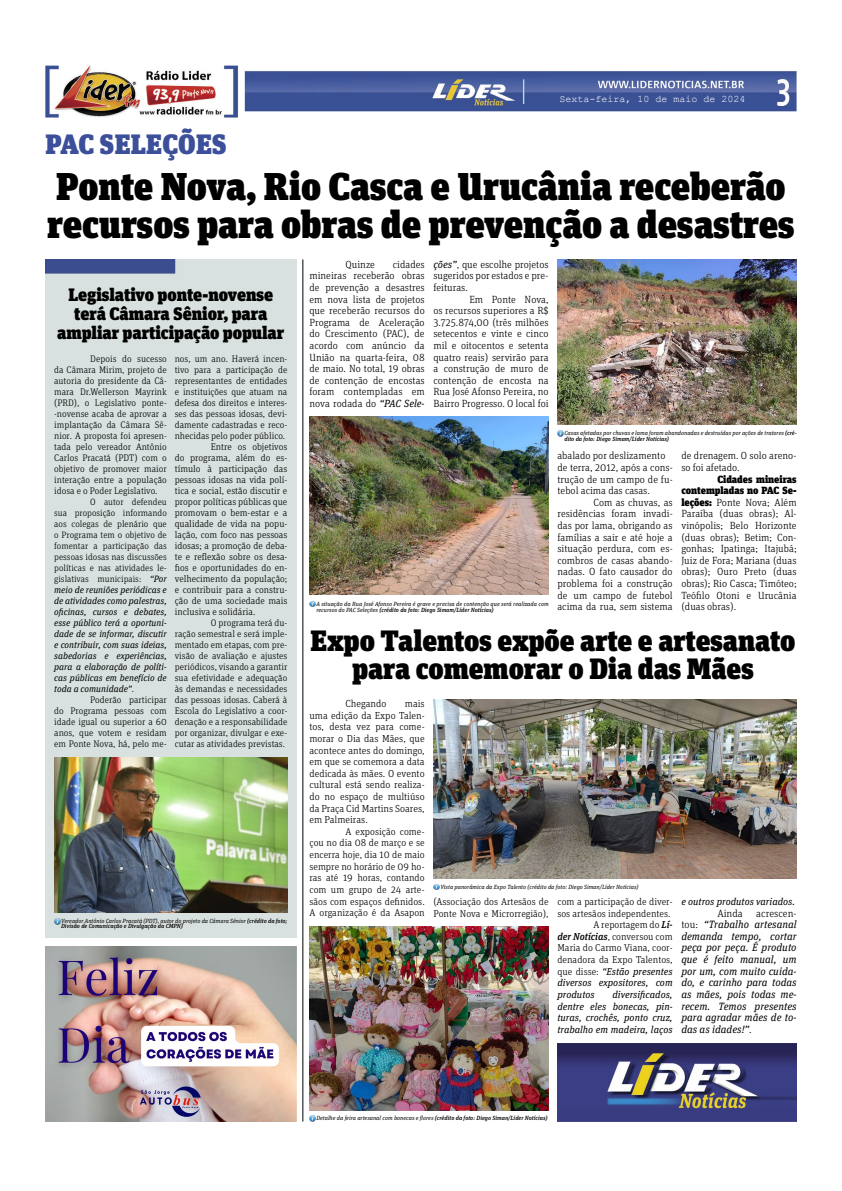
<style>
.page{position:relative;width:842px;height:1191px;background:#fff}
.page>*{position:absolute;margin:0;border:0;box-sizing:border-box;transform-origin:0 0}
.t1{font:900 38.7px/38px "Unit Slab Pro";color:#000}
.t2{font:900 29.4px/28px "Unit Slab Pro";color:#000;text-align:center}
.t3{font:900 28px "Unit Slab Pro";letter-spacing:.01em;color:#3b4f9a}
.t4{font:900 18px/19px "Unit Slab Pro";color:#000;text-align:center}
.t5{font:italic 10.6px/11.6px "Unit Slab Pro";color:#000;text-align:justify}
.t6{font:300 10.6px "Unit Slab Pro";color:#000}
.t7{font:300 10.4px/11.6px "Unit Slab Pro";color:#000;text-align:justify}
.t8{font:300 10.2px/11.6px "Unit Slab Pro";color:#000;text-align:justify}
.t9{font:300 10px/11.6px "Unit Slab Pro";color:#000;text-align:justify}
.t10{font:italic 10px/11.6px "Unit Slab Pro";color:#000;text-align:justify}
.t11{font:10px "Courier New";color:#fff}
.t12{font:300 9.7px/11px "Unit Slab Pro";color:#000;text-align:justify}
.t13{font:300 9.5px/11px "Unit Slab Pro";color:#000;text-align:justify}
.t14{font:italic 9.2px/11px "Unit Slab Pro";color:#000;text-align:justify}
.t15{font:italic 6px/6px "Unit Slab Pro";color:#000}
.s1{font-weight:300;font-style:normal}
.s2{font-weight:500}
.s3{font-weight:400;font-style:italic}
.s4{font-weight:900}
.s5{font-weight:500;font-style:italic}
</style>
<div class="page">
<img style="left:45px;top:66px;width:751px;height:52px">
<hr style="left:302px;top:259px;width:1px;height:862px;background:#000">
<div style="left:45px;top:259px;width:251px;height:678px;background:#d8e1df"></div>
<svg style="left:557px;top:430px;width:6px;height:6px"></svg>
<svg style="left:309px;top:601px;width:6px;height:6px"></svg>
<svg style="left:54px;top:918px;width:6px;height:6px"></svg>
<img style="left:54px;top:758px;width:233px;height:154px">
<img style="left:557px;top:259px;width:240px;height:165px">
<img style="left:309px;top:417px;width:240px;height:178px">
<svg style="left:433px;top:884px;width:6px;height:6px"></svg>
<svg style="left:309px;top:1115px;width:6px;height:6px"></svg>
<img style="left:433px;top:699px;width:364px;height:179px">
<img style="left:309px;top:926px;width:240px;height:184px">
<img style="left:45px;top:947px;width:251px;height:174px">
<img style="left:557px;top:1043px;width:240px;height:78px">
<h3 class="t3" style="left:45px;top:123px;width:183px">PAC SELEÇÕES</h3>
<p class="t11" style="left:560px;top:93px;width:188px">Sexta-feira, 10 de maio de 2024</p>
<h1 class="t1" style="left:47px;top:165px;width:749px">Ponte Nova, Rio Casca e Urucânia receberão recursos para obras de prevenção a desastres</h1>
<h3 class="t4" style="left:57px;top:284px;width:228px">Legislativo ponte-novense terá Câmara Sênior, para ampliar participação popular</h3>
<p class="t13" style="left:54px;top:353px;width:114px;text-indent:36px">Depois do sucesso da Câmara Mirim, projeto de autoria do presidente da Câ&shy;mara Dr.Wellerson Mayrink (PRD), o Legislativo ponte--novense acaba de aprovar a implantação da Câmara Sê&shy;nior. A proposta foi apresen&shy;tada pelo vereador Antônio Carlos Pracatá (PDT) com o objetivo de promover maior interação entre a população idosa e o Poder Legislativo.</p>
<p class="t14" style="left:54px;top:496px;width:114px;text-indent:36px"><span class="s1">O autor defendeu sua proposição informando aos colegas de plenário que o Programa tem o objetivo de fomentar a participação das pessoas idosas nas discussões políticas e nas atividades le&shy;gislativas municipais:</span> “Por meio de reuniões periódicas e de atividades como palestras, oficinas, cursos e debates, esse público terá a oportuni&shy;dade de se informar, discutir e contribuir, com suas ideias, sabedorias e experiências, para a elaboração de políti&shy;cas públicas em benefício de toda a comunidade”<span class="s1">.</span></p>
<p class="t13" style="left:54px;top:694px;width:114px;text-indent:36px">Poderão participar do Programa pessoas com idade igual ou superior a 60 anos, que votem e residam em Ponte Nova, há, pelo me-</p>
<p class="t13" style="left:175px;top:353px;width:114px">nos, um ano. Haverá incen&shy;tivo para a participação de representantes de entidades e instituições que atuam na defesa dos direitos e interes&shy;ses das pessoas idosas, devi&shy;damente cadastradas e reco&shy;nhecidas pelo poder público.</p>
<p class="t12" style="left:175px;top:441px;width:114px;text-indent:36px">Entre os objetivos do programa, além do es&shy;tímulo à participação das pessoas idosas na vida polí&shy;tica e social, estão discutir e propor políticas públicas que promovam o bem-estar e a qualidade de vida na popu&shy;lação, com foco nas pessoas idosas; a promoção de deba&shy;te e reflexão sobre os desa&shy;fios e oportunidades do en&shy;velhecimento da população; e contribuir para a constru&shy;ção de uma sociedade mais inclusiva e solidária.</p>
<p class="t13" style="left:175px;top:617px;width:114px;text-indent:36px">O programa terá du&shy;ração semestral e será imple&shy;mentado em etapas, com pre&shy;visão de avaliação e ajustes periódicos, visando a garantir sua efetividade e adequação às demandas e necessidades das pessoas idosas. Caberá à Escola do Legislativo a coor&shy;denação e a responsabilidade por organizar, divulgar e exe&shy;cutar as atividades previstas.</p>
<p class="t15" style="left:61px;top:918px;width:228px;line-height:5.5px">Vereador Antônio Carlos Pracatá (PDT), autor do projeto da Câmara Sênior <span class="s2">(crédito da foto;<br>Divisão de Comunicação e Divulgação da CMPN)</span></p>
<p class="t7" style="left:309px;top:258px;width:117px;text-indent:83px">cidades mineiras receberão obras de prevenção a desastres em nova lista de projetos que receberão recursos do Programa de Aceleração do Crescimento (PAC), de acordo com anúncio da União na quarta-feira, 08 de maio. No total, 19 obras de contenção de encostas foram contempladas em nova rodada do <span class="s3">“PAC Sele-</span></p>
<p class="t7" style="left:345px;top:258px;width:31px">Quinze</p>
<p class="t7" style="left:433px;top:258px;width:117px"><span class="s3">ções”</span>, que escolhe projetos sugeridos por estados e pre&shy;feituras.</p>
<p class="t7" style="left:433px;top:293px;width:117px;text-indent:36px">Em Ponte Nova, os recursos superiores a R$ 3.725.874,00 (três milhões setecentos e vinte e cinco mil e oitocentos e setenta quatro reais) servirão para a construção de muro de contenção de encosta na Rua José Afonso Pereira, no Bairro Progresso. O local foi</p>
<p class="t15" style="left:316px;top:600px;width:234px">A situação da Rua José Afonso Pereira é grave e precisa de contenção que será realizada com recursos do PAC Seleções <span class="s2">(crédito da foto: Diego Simam/Líder Notícias)</span></p>
<p class="t15" style="left:564px;top:429px;width:234px">Casas afetadas por chuvas e lama foram abandonadas e destruídas por ações de tratores <span class="s2">(cré&shy;dito da foto: Diego Simam/Líder Notícias)</span></p>
<p class="t7" style="left:557px;top:450px;width:117px;text-align:left">abalado por deslizamento de terra, 2012, após a cons&shy;trução de um campo de fu&shy;tebol acima das casas.</p>
<p class="t7" style="left:557px;top:496px;width:117px;text-indent:36px">Com as chuvas, as residências foram invadi&shy;das por lama, obrigando as famílias a sair e até hoje a situação perdura, com es&shy;combros de casas abando&shy;nadas. O fato causador do problema foi a construção de um campo de futebol acima da rua, sem sistema</p>
<p class="t7" style="left:681px;top:450px;width:117px">de drenagem. O solo areno&shy;so foi afetado.</p>
<p class="t7" style="left:681px;top:473px;width:117px;text-indent:36px"><span class="s4">Cidades mineiras contempladas no PAC Se&shy;leções:</span> Ponte Nova; Além Paraíba (duas obras); Al&shy;vinópolis; Belo Horizonte (duas obras); Betim; Con&shy;gonhas; Ipatinga; Itajubá; Juiz de Fora; Mariana (duas obras); Ouro Preto (duas obras); Rio Casca; Timóteo; Teófilo Otoni e Urucânia (duas obras).</p>
<h2 class="t2" style="left:311px;top:625px;width:486px">Expo Talentos expõe arte e artesanato para comemorar o Dia das Mães</h2>
<p class="t8" style="left:345px;top:697px;width:42px">Chegando</p>
<p class="t8" style="left:309px;top:697px;width:117px;text-indent:95px">mais uma edição da Expo Talen&shy;tos, desta vez para come&shy;morar o Dia das Mães, que acontece antes do domingo, em que se comemora a data dedicada às mães. O evento cultural está sendo realiza&shy;do no espaço de multiúso da Praça Cid Martins Soares, em Palmeiras.</p>
<p class="t9" style="left:309px;top:825px;width:117px;text-indent:36px">A exposição come&shy;çou no dia 08 de março e se encerra hoje, dia 10 de maio sempre no horário de 09 ho&shy;ras até 19 horas, contando com um grupo de 24 arte&shy;sãos com espaços definidos.<br>A organização é da Asapon</p>
<p class="t15" style="left:440px;top:883px;width:200px">Vista panorâmica da Expo Talento (crédito da foto: Diego Siman/Líder Notícias)</p>
<p class="t9" style="left:433px;top:895px;width:117px">(Associação dos Artesãos de<br>Ponte Nova e Microrregião),</p>
<p class="t9" style="left:557px;top:895px;width:117px">com a participação de diver-</p>
<p class="t9" style="left:557px;top:907px;width:115px">sos artesãos independentes.</p>
<p class="t9" style="left:593px;top:918px;width:81px">A reportagem do <span class="s5">Lí-</span></p>
<p class="t9" style="left:557px;top:930px;width:117px"><span class="s5">der Notícias</span>, conversou com</p>
<p class="t9" style="left:557px;top:942px;width:117px">Maria do Carmo Viana, coor-</p>
<p class="t9" style="left:557px;top:953px;width:117px">denadora da Expo Talentos,</p>
<p class="t10" style="left:557px;top:965px;width:117px"><span class="s1">que disse:</span> “Estão presentes</p>
<p class="t10" style="left:557px;top:976px;width:117px">diversos expositores, com</p>
<p class="t10" style="left:557px;top:988px;width:39px">produtos</p>
<p class="t10" style="left:557px;top:988px;width:117px;text-indent:55px">diversificados, dentre eles bonecas, pin&shy;turas, crochês, ponto cruz, trabalho em madeira, laços</p>
<p class="t10" style="left:681px;top:895px;width:115px">e outros produtos variados.</p>
<p class="t6" style="left:717px;top:906px;width:27px">Ainda</p>
<p class="t5" style="left:681px;top:907px;width:117px;text-indent:75px"><span class="s1">acrescen&shy;tou:</span> “Trabalho artesanal demanda tempo, cortar peça por peça. É produto que é feito manual, um por um, com muito cuida&shy;do, e carinho para todas as mães, pois todas me&shy;recem. Temos presentes para agradar mães de to&shy;das as idades!”<span class="s1">.</span></p>
<p class="t15" style="left:316px;top:1114px;width:233px">Detalhe da feira artesanal com bonecas e flores <span class="s2">(crédito da foto: Diego Siman/Líder Notícias)</span></p>
</div>
